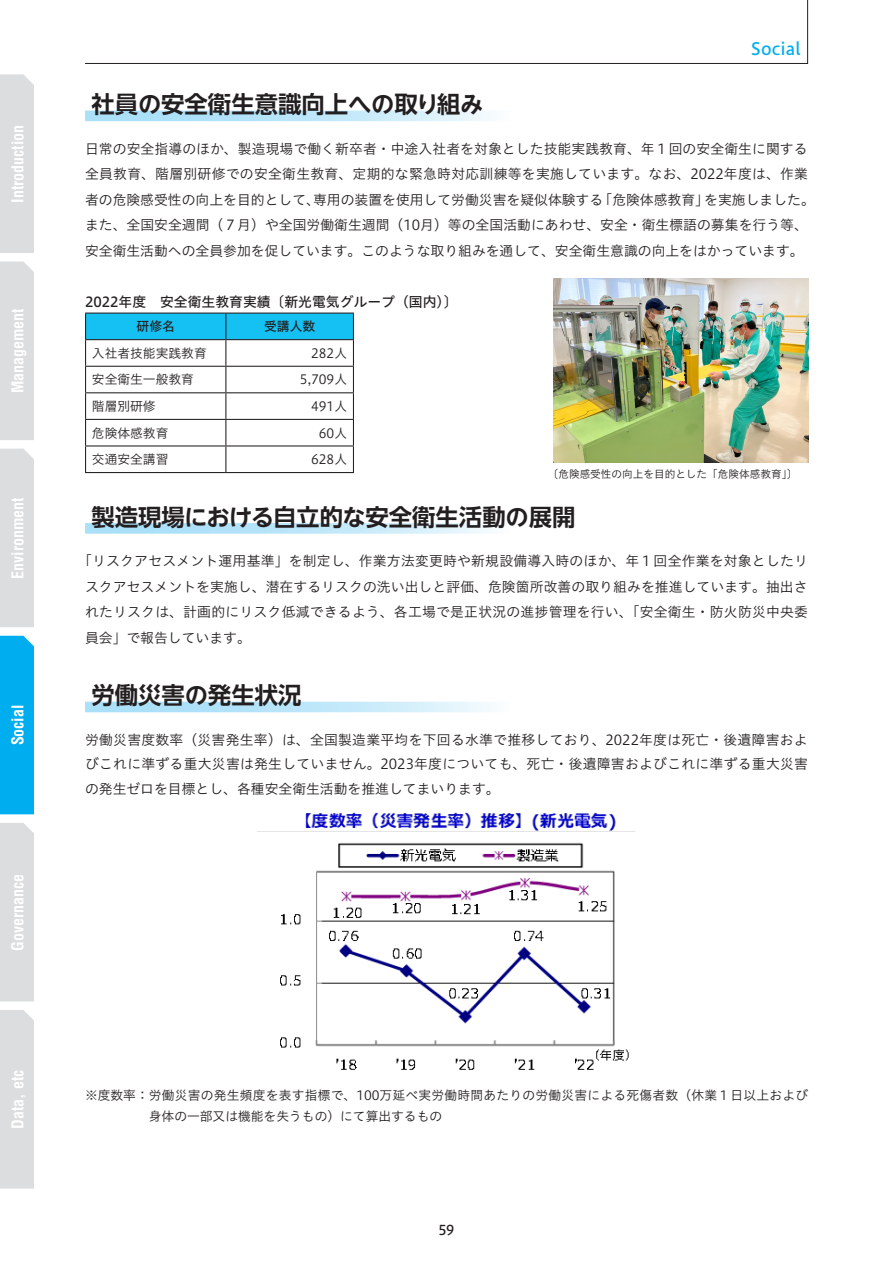
<style>
.page{position:relative;width:893px;height:1263px;background:#fff}
.page>*{position:absolute;margin:0;border:0;box-sizing:border-box;transform-origin:0 0}
.t1{font:700 23.4px "UD Shin Go NT Pr 6 De";color:#231f20}
.t2{font:16.95px "Hiragino UD Sans Std N W5";color:#00aeef}
.t3{font:700 condensed 15.9px "Helvetica LT Std";color:#fff}
.t4{font:13.8px/25.5px "Hiragino UD Sans Std N W3";color:#231f20;text-align:justify}
.t5{font:13.8px "Hiragino UD Sans Std N W5";color:#231f20}
.t6{font:13.5px "Hiragino UD Sans Std N W5";color:#231f20}
.t7{font:12.75px/21.3px "Hiragino UD Sans Std N W3";letter-spacing:.02em;color:#231f20}
.t8{font:12.75px "Hiragino UD Sans Std N W3";color:#231f20}
.t9{font:12.75px "Hiragino UD Sans Std N W5";color:#231f20}
.t10{font:10.65px "Hiragino UD Sans Std N W3";color:#231f20}
</style>
<div class="page">
<div style="left:0;top:74px;width:34px;height:179px;background:#dcdddf"></div>
<div style="left:0;top:261px;width:34px;height:179px;background:#dcdddf"></div>
<div style="left:0;top:449px;width:34px;height:178px;background:#dcdddf"></div>
<div style="left:0;top:636px;width:34px;height:178px;background:#00aeef"></div>
<div style="left:0;top:823px;width:34px;height:178px;background:#dcdddf"></div>
<div style="left:0;top:1010px;width:34px;height:178px;background:#dcdddf"></div>
<svg style="left:85px;top:111px;width:407px;height:10px"></svg>
<svg style="left:85px;top:523px;width:407px;height:11px"></svg>
<svg style="left:85px;top:702px;width:407px;height:10px"></svg>
<svg style="left:85px;top:313px;width:269px;height:159px"></svg>
<hr style="left:85px;top:472px;width:141px;height:1px;background:#231f20">
<hr style="left:226px;top:472px;width:128px;height:1px;background:#231f20">
<img style="left:257px;top:812px;width:378px;height:258px">
<img style="left:553px;top:279px;width:255px;height:183px">
<svg style="left:85px;top:0;width:723px;height:64px"></svg>
<p class="t3" style="left:8px;top:203px;width:79px;rotate:-90deg">Introduction</p>
<p class="t3" style="left:8px;top:393px;width:87px;rotate:-90deg">Management</p>
<p class="t3" style="left:8px;top:579px;width:83px;rotate:-90deg">Environment</p>
<p class="t3" style="left:8px;top:745px;width:42px;rotate:-90deg">Social</p>
<p class="t3" style="left:8px;top:951px;width:79px;rotate:-90deg">Governance</p>
<p class="t3" style="left:8px;top:1129px;width:60px;rotate:-90deg">Data, etc</p>
<p class="t2" style="left:751px;top:36px;width:51px">Social</p>
<h1 class="t1" style="left:91px;top:85px;width:394px">社員の安全衛生意識向上への取り組み</h1>
<p class="t4" style="left:85px;top:135px;width:731px;text-align:left">日常の安全指導のほか、製造現場で働く新卒者・中途入社者を対象とした技能実践教育、年１回の安全衛生に関する全員教育、階層別研修での安全衛生教育、定期的な緊急時対応訓練等を実施しています。なお、2022年度は、作業者の危険感受性の向上を目的として、専用の装置を使用して労働災害を疑似体験する「危険体感教育」を実施しました。また、全国安全週間（７月）や全国労働衛生週間（10月）等の全国活動にあわせ、安全・衛生標語の募集を行う等、安全衛生活動への全員参加を促しています。このような取り組みを通して、安全衛生意識の向上をはかっています。</p>
<p class="t5" style="left:85px;top:291px;width:374px">2022年度　安全衛生教育実績〔新光電気グループ（国内）〕</p>
<p class="t9" style="left:137px;top:317px;width:40px">研修名</p>
<p class="t9" style="left:264px;top:317px;width:53px">受講人数</p>
<p class="t8" style="left:92px;top:343px;width:116px">入社者技能実践教育</p>
<p class="t8" style="left:311px;top:343px;width:38px">282人</p>
<p class="t8" style="left:92px;top:370px;width:104px">安全衛生一般教育</p>
<p class="t8" style="left:300px;top:370px;width:49px">5,709人</p>
<p class="t8" style="left:92px;top:396px;width:65px">階層別研修</p>
<p class="t8" style="left:311px;top:396px;width:38px">491人</p>
<p class="t8" style="left:92px;top:423px;width:78px">危険体感教育</p>
<p class="t8" style="left:319px;top:423px;width:30px">60人</p>
<p class="t8" style="left:92px;top:450px;width:78px">交通安全講習</p>
<p class="t8" style="left:311px;top:450px;width:38px">628人</p>
<p class="t10" style="left:548px;top:466px;width:251px">〔危険感受性の向上を目的とした「危険体感教育」〕</p>
<h1 class="t1" style="left:91px;top:498px;width:486px">製造現場における自立的な安全衛生活動の展開</h1>
<p class="t4" style="left:85px;top:547px;width:724px;text-indent:-7px">「リスクアセスメント運用基準」を制定し、作業方法変更時や新規設備導入時のほか、年１回全作業を対象としたリスクアセスメントを実施し、潜在するリスクの洗い出しと評価、危険箇所改善の取り組みを推進しています。抽出されたリスクは、計画的にリスク低減できるよう、各工場で是正状況の進捗管理を行い、「安全衛生・防火防災中央委員会」で報告しています。</p>
<h1 class="t1" style="left:91px;top:676px;width:212px">労働災害の発生状況</h1>
<p class="t4" style="left:85px;top:726px;width:724px;line-height:24.5px">労働災害度数率（災害発生率）は、全国製造業平均を下回る水準で推移しており、2022年度は死亡・後遺障害およびこれに準ずる重大災害は発生していません。2023年度についても、死亡・後遺障害およびこれに準ずる重大災害の発生ゼロを目標とし、各種安全衛生活動を推進してまいります。</p>
<p class="t7" style="left:149px;top:1083px;width:661px;text-indent:-64px">※度数率：労働災害の発生頻度を表す指標で、100万延べ実労働時間あたりの労働災害による死傷者数（休業１日以上および身体の一部又は機能を失うもの）にて算出するもの</p>
<p class="t6" style="left:438px;top:1219px;width:18px">59</p>
</div>
